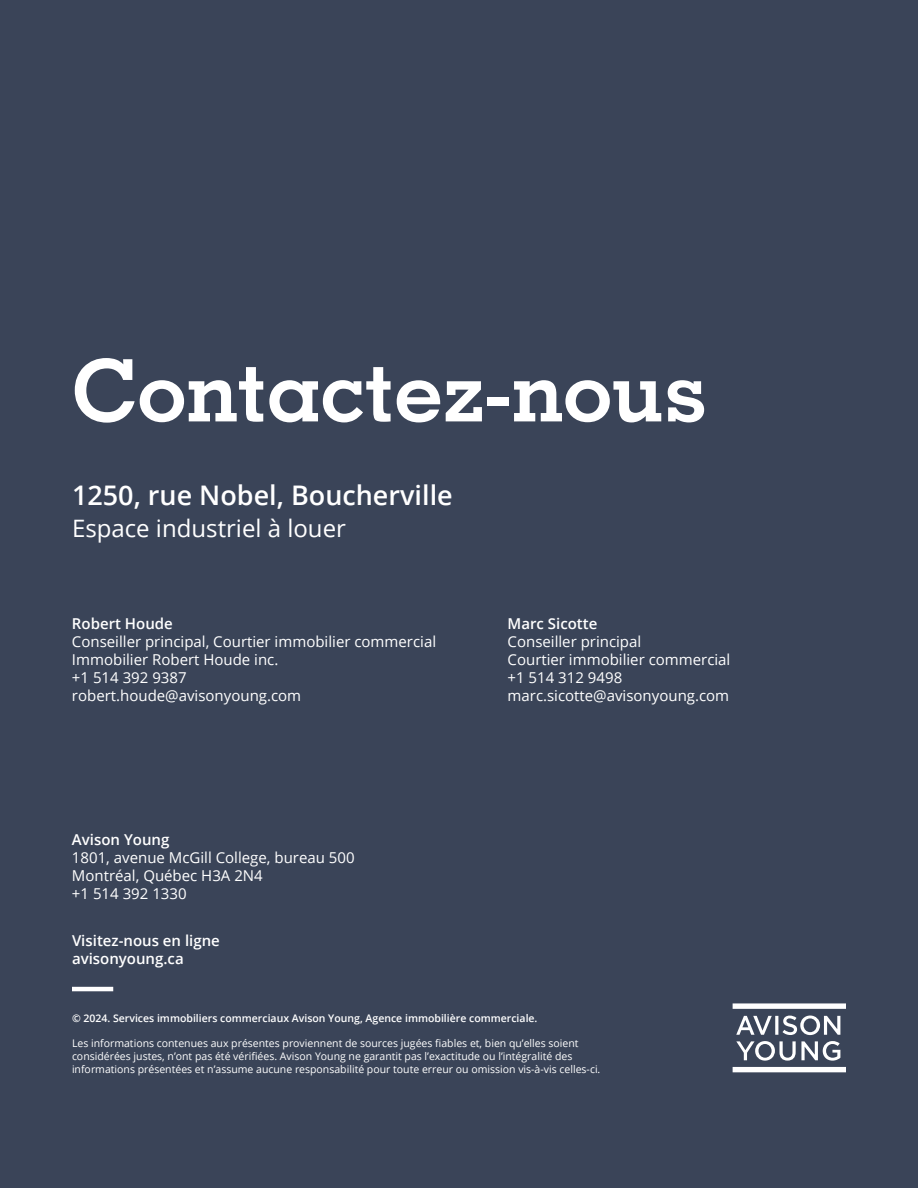
<style>
.page{position:relative;width:918px;height:1188px;background:#3a4458}
.page>*{position:absolute;margin:0;border:0;box-sizing:border-box;transform-origin:0 0}
.t1{font:700 86.4px "Geometric Slab 703 BT";color:#fff}
.t2{font:600 27px "Open Sans";color:#fff}
.t3{font:24px "Open Sans";color:#fff}
.t4{font:15px/18px "Open Sans";color:#fff}
.t5{font:600 15px/18px "Open Sans";color:#fff}
.t6{font:10.5px/12.6px "Open Sans";color:#fff}
.t7{font:600 10.5px "Open Sans";color:#fff}
</style>
<div class="page">
<svg style="left:733px;top:1003px;width:113px;height:6px"></svg>
<svg style="left:733px;top:1067px;width:113px;height:5px"></svg>
<svg style="left:736px;top:1016px;width:104px;height:19px"></svg>
<svg style="left:736px;top:1041px;width:104px;height:20px"></svg>
<hr style="left:72px;top:987px;width:41px;height:4px;background:#fff">
<h1 class="t1" style="left:72px;top:338px;width:637px">Contactez-nous</h1>
<h2 class="t2" style="left:72px;top:477px;width:382px">1250, rue Nobel, Boucherville</h2>
<h3 class="t3" style="left:72px;top:512px;width:275px">Espace industriel à louer</h3>
<h3 class="t5" style="left:72px;top:615px;width:102px">Robert Houde</h3>
<h3 class="t4" style="left:72px;top:633px;width:366px">Conseiller principal, Courtier immobilier commercial Immobilier Robert Houde inc.<br>+1 514 392 9387<br>robert.houde@avisonyoung.com</h3>
<h3 class="t5" style="left:72px;top:831px;width:99px">Avison Young</h3>
<h3 class="t4" style="left:72px;top:849px;width:284px">1801, avenue McGill College, bureau 500<br>Montréal, Québec H3A 2N4<br>+1 514 392 1330</h3>
<h3 class="t5" style="left:72px;top:931px;width:149px">Visitez-nous en ligne avisonyoung.ca</h3>
<h3 class="t5" style="left:508px;top:615px;width:91px">Marc Sicotte</h3>
<h3 class="t4" style="left:508px;top:633px;width:224px">Conseiller principal<br>Courtier immobilier commercial +1 514 312 9498 marc.sicotte@avisonyoung.com</h3>
<p class="t7" style="left:72px;top:1011px;width:467px">© 2024. Services immobiliers commerciaux Avison Young, Agence immobilière commerciale.</p>
<p class="t6" style="left:72px;top:1037px;width:530px">Les informations contenues aux présentes proviennent de sources jugées fiables et, bien qu’elles soient considérées justes, n’ont pas été vérifiées. Avison Young ne garantit pas l’exactitude ou l’intégralité des informations présentées et n’assume aucune responsabilité pour toute erreur ou omission vis-à-vis celles-ci.</p>
</div>
